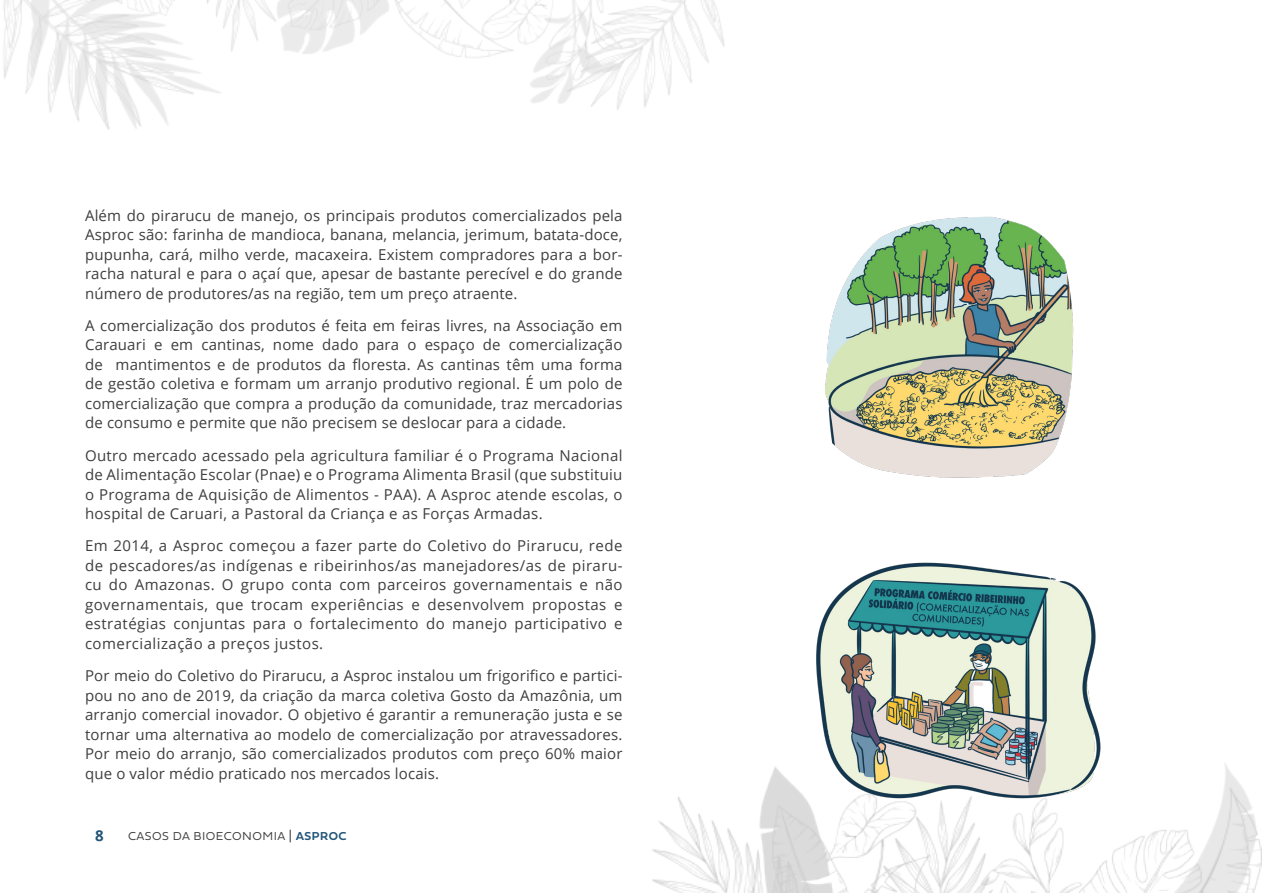
<style>
.page{position:relative;width:1263px;height:893px;background:#fff}
.page>*{position:absolute;margin:0;border:0;box-sizing:border-box;transform-origin:0 0}
.corpo{font:15px/19.5px "Open Sans";letter-spacing:.01em;color:#3e3e3f;text-align:justify}
.t1{font:700 15px "Open Sans";color:#215478}
.t2{font:12px "Fieldwork Geo Light";letter-spacing:.04em;color:#3e3e3f}
.s1{color:#231f20}
.s2{font-family:"Fieldwork Geo Demibold";color:#215478}
</style>
<div class="page">
<img style="left:653px;top:763px;width:609px;height:130px">
<img style="left:3px;top:0;width:722px;height:130px">
<img style="left:808px;top:562px;width:312px;height:267px">
<img style="left:825px;top:216px;width:249px;height:262px">
<p class="corpo" style="left:85px;top:205px;width:539px">Além do pirarucu de manejo, os principais produtos comercializados pela Asproc são: farinha de mandioca, banana, melancia, jerimum, batata-doce, pupunha, cará, milho verde, macaxeira. Existem compradores para a bor&shy;racha natural e para o açaí que, apesar de bastante perecível e do grande número de produtores/as na região, tem um preço atraente.</p>
<p class="corpo" style="left:85px;top:315px;width:539px">A comercialização dos produtos é feita em feiras livres, na Associação em Carauari e em cantinas, nome dado para o espaço de comercialização de mantimentos e de produtos da floresta. As cantinas têm uma forma de gestão coletiva e formam um arranjo produtivo regional. É um polo de comercialização que compra a produção da comunidade, traz mercadorias de consumo e permite que não precisem se deslocar para a cidade.</p>
<p class="corpo" style="left:85px;top:445px;width:539px">Outro mercado acessado pela agricultura familiar é o Programa Nacional de Alimentação Escolar (Pnae) e o Programa Alimenta Brasil (que substituiu o Programa de Aquisição de Alimentos - PAA). A Asproc atende escolas, o hospital de Caruari, a Pastoral da Criança e as Forças Armadas.</p>
<p class="corpo" style="left:85px;top:536px;width:539px">Em 2014, a Asproc começou a fazer parte do Coletivo do Pirarucu, rede de pescadores/as indígenas e ribeirinhos/as manejadores/as de piraru&shy;cu do Amazonas. O grupo conta com parceiros governamentais e não governamentais, que trocam experiências e desenvolvem propostas e estratégias conjuntas para o fortalecimento do manejo participativo e comercialização a preços justos.</p>
<p class="corpo" style="left:85px;top:665px;width:539px">Por meio do Coletivo do Pirarucu, a Asproc instalou um frigorifico e partici&shy;pou no ano de 2019, da criação da marca coletiva Gosto da Amazônia, um arranjo comercial inovador. O objetivo é garantir a remuneração justa e se tornar uma alternativa ao modelo de comercialização por atravessadores.<br>Por meio do arranjo, são comercializados produtos com preço 60% maior que o valor médio praticado nos mercados locais.</p>
<p class="t1" style="left:95px;top:825px;width:10px">8</p>
<p class="t2" style="left:128px;top:826px;width:220px">CASOS DA BIOECONOMIA <span class="s1">|</span> <span class="s2">ASPROC</span></p>
</div>
